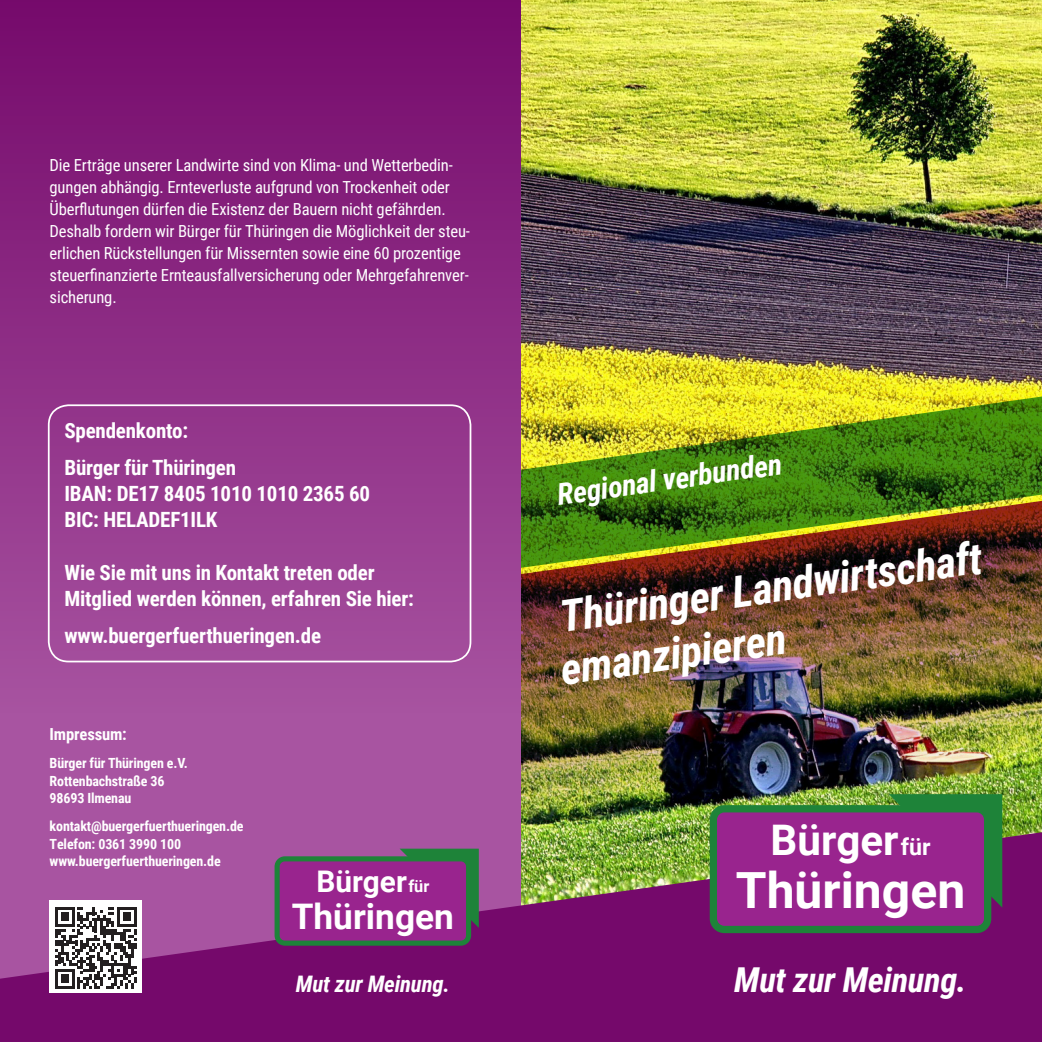
<style>
.page{position:relative;width:1042px;height:1042px;background:#fff}
.page>*{position:absolute;margin:0;border:0;box-sizing:border-box;transform-origin:0 0}
.t1{font:700 49.88px "Roboto";color:#fff}
.t2{font:italic 700 43.75px/52.5px "Roboto Condensed";color:#fff}
.t3{font:700 42.18px "Roboto";color:#fff}
.t4{font:700 35.18px "Roboto";color:#fff}
.t5{font:italic 700 34.3px "Roboto Condensed";letter-spacing:-.01em;color:#fff}
.t6{font:italic 700 29.75px "Roboto Condensed";color:#fff}
.t7{font:700 29.75px "Roboto";color:#fff}
.t8{font:italic 700 22.75px "Roboto Condensed";letter-spacing:-.01em;color:#fff}
.t9{font:700 21px/26.2px "Roboto Condensed";letter-spacing:-.01em;color:#fff}
.t10{font:16.62px/21.9px "Roboto Condensed";letter-spacing:-.01em;color:#fff}
.t11{font:700 16.62px "Roboto Condensed";letter-spacing:-.01em;color:#fff}
.t12{font:700 14px/17.5px "Roboto Condensed";letter-spacing:-.01em;color:#fff}
.s1{font-size:16.45px}
.s2{font-size:23.1px}
</style>
<div class="page">
<img style="left:521px;top:0;width:521px;height:392px">
<img style="left:521px;top:575px;width:521px;height:257px">
<img style="left:521px;top:392px;width:521px;height:183px">
<div style="left:0;top:0;width:521px;height:1042px;background:#a854a1"></div>
<svg style="left:0;top:832px;width:1042px;height:210px;fill:#75096b"></svg>
<div style="left:0;top:0;width:521px;height:712px;background:linear-gradient(to bottom,#75096b,#a753a0)"></div>
<div style="left:50px;top:900px;width:92px;height:92px;background:#fff"></div>
<svg style="left:55px;top:907px;width:82px;height:81px"></svg>
<svg style="left:400px;top:848px;width:79px;height:80px"></svg>
<div style="left:274px;top:856px;width:197px;height:89px;background:#1e8339;border-radius:10px"></div>
<div style="left:280px;top:861px;width:186px;height:79px;background:#99248e;border-radius:5px"></div>
<svg style="left:889px;top:794px;width:113px;height:113px"></svg>
<div style="left:710px;top:805px;width:281px;height:128px;background:#1e8339;border-radius:15px"></div>
<div style="left:717px;top:812px;width:267px;height:114px;background:#99248e;border-radius:7px"></div>
<div style="left:48px;top:404px;width:423px;height:258px;border:2px solid #fff;border-radius:20px"></div>
<p class="t10" style="left:50px;top:154px;width:422px">Die Erträge unserer Landwirte sind von Klima- und Wetterbedin&shy;gungen abhängig. Ernteverluste aufgrund von Trockenheit oder Überflutungen dürfen die Existenz der Bauern nicht gefährden.<br>Deshalb fordern wir Bürger für Thüringen die Möglichkeit der steu&shy;erlichen Rückstellungen für Missernten sowie eine 60 prozentige steuerfinanzierte Ernteausfallversicherung oder Mehrgefahrenver&shy;sicherung.</p>
<p class="t9" style="left:64px;top:411px;width:173px;line-height:36.8px">Spendenkonto:<br>Bürger für Thüringen</p>
<p class="t9" style="left:64px;top:480px;width:307px">IBAN: DE17 8405 1010 1010 2365 60<br>BIC: HELADEF1ILK</p>
<p class="t9" style="left:64px;top:558px;width:351px">Wie Sie mit uns in Kontakt treten oder<br>Mitglied werden können, erfahren Sie hier:</p>
<p class="t9" style="left:64px;top:621px;width:258px">www.buergerfuerthueringen.de</p>
<p class="t11" style="left:50px;top:723px;width:79px">Impressum:</p>
<p class="t12" style="left:50px;top:754px;width:140px">Bürger für Thüringen e.V.<br>Rottenbachstraße 36<br>98693 Ilmenau</p>
<p class="t12" style="left:50px;top:817px;width:195px">kontakt@buergerfuerthueringen.de<br>Telefon: 0361 3990 100 www.buergerfuerthueringen.de</p>
<h3 class="t7" style="left:316px;top:860px;width:115px">Bürger<span class="s1">für</span></h3>
<h3 class="t4" style="left:292px;top:892px;width:164px">Thüringen</h3>
<h3 class="t8" style="left:296px;top:968px;width:156px">Mut zur Meinung.</h3>
<h3 class="t6" style="left:554px;top:474px;width:228px;rotate:-8deg">Regional verbunden</h3>
<h2 class="t2" style="left:549px;top:590px;width:434px;rotate:-8deg">Thüringer Landwirtschaft emanzipieren</h2>
<h3 class="t3" style="left:770px;top:811px;width:161px">Bürger<span class="s2">für</span></h3>
<h1 class="t1" style="left:736px;top:855px;width:231px">Thüringen</h1>
<h3 class="t5" style="left:734px;top:956px;width:234px">Mut zur Meinung.</h3>
</div>
